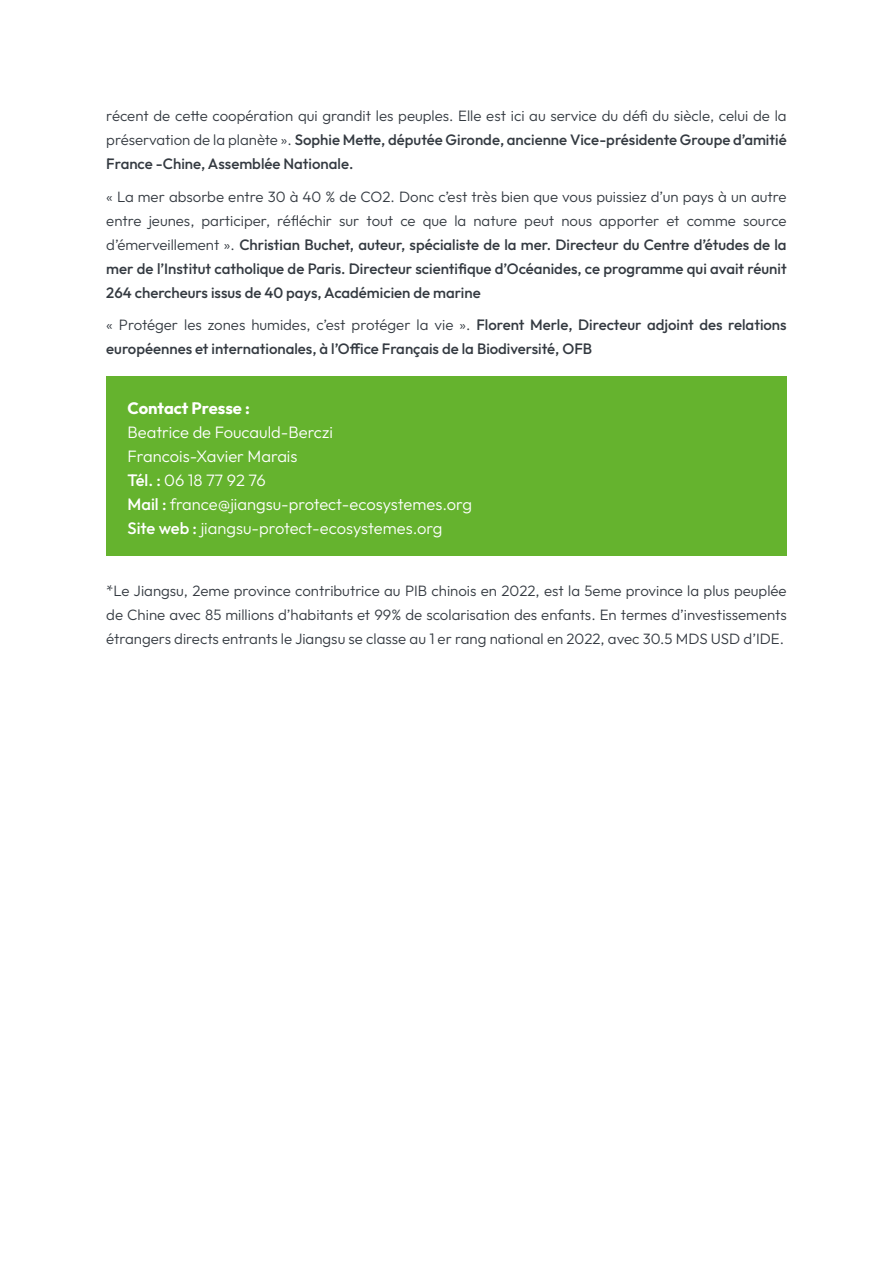
<style>
.page{position:relative;width:893px;height:1263px;background:#fff}
.page>*{position:absolute;margin:0;border:0;box-sizing:border-box;transform-origin:0 0}
.t1{font:300 16.5px/24px "Outfit";color:#fff}
.t2{font:500 15px/24px "Outfit";color:#343a41;text-align:justify}
.t3{font:300 15px/24px "Outfit";color:#343a41;text-align:justify}
.s1{font-weight:500}
.s2{font-weight:300}
.s3{font-weight:700}
</style>
<div class="page">
<div style="left:106px;top:376px;width:681px;height:179px;background:#65b32e"></div>
<p class="t3" style="left:106px;top:104px;width:682px">récent de cette coopération qui grandit les peuples. Elle est ici au service du défi du siècle, celui de la préservation de la planète ». <span class="s1">Sophie Mette, députée Gironde, ancienne Vice-présidente Groupe d’amitié France -Chine, Assemblée Nationale.</span></p>
<p class="t2" style="left:106px;top:184px;width:682px"><span class="s2">« La mer absorbe entre 30 à 40 % de CO2. Donc c’est très bien que vous puissiez d’un pays à un autre entre jeunes, participer, réfléchir sur tout ce que la nature peut nous apporter et comme source d’émerveillement ».</span> Christian Buchet, auteur, spécialiste de la mer. Directeur du Centre d’études de la mer de l’Institut catholique de Paris. Directeur scientifique d’Océanides, ce programme qui avait réunit 264 chercheurs issus de 40 pays, Académicien de marine</p>
<p class="t2" style="left:106px;top:313px;width:682px"><span class="s2">« Protéger les zones humides, c’est protéger la vie ».</span> Florent Merle, Directeur adjoint des relations européennes et internationales, à l’Office Français de la Biodiversité, OFB</p>
<p class="t1" style="left:128px;top:396px;width:346px"><span class="s3">Contact Presse :<br></span>Beatrice de Foucauld-Berczi<br>Francois-Xavier Marais<br><span class="s1">Tél. :</span> 06 18 77 92 76<br><span class="s1">Mail :</span> france@jiangsu-protect-ecosystemes.org<br><span class="s1">Site web :</span> jiangsu-protect-ecosystemes.org</p>
<p class="t3" style="left:106px;top:578px;width:682px">*Le Jiangsu, 2eme province contributrice au PIB chinois en 2022, est la 5eme province la plus peuplée de Chine avec 85 millions d’habitants et 99% de scolarisation des enfants. En termes d’investissements étrangers directs entrants le Jiangsu se classe au 1 er rang national en 2022, avec 30.5 MDS USD d’IDE.</p>
</div>
